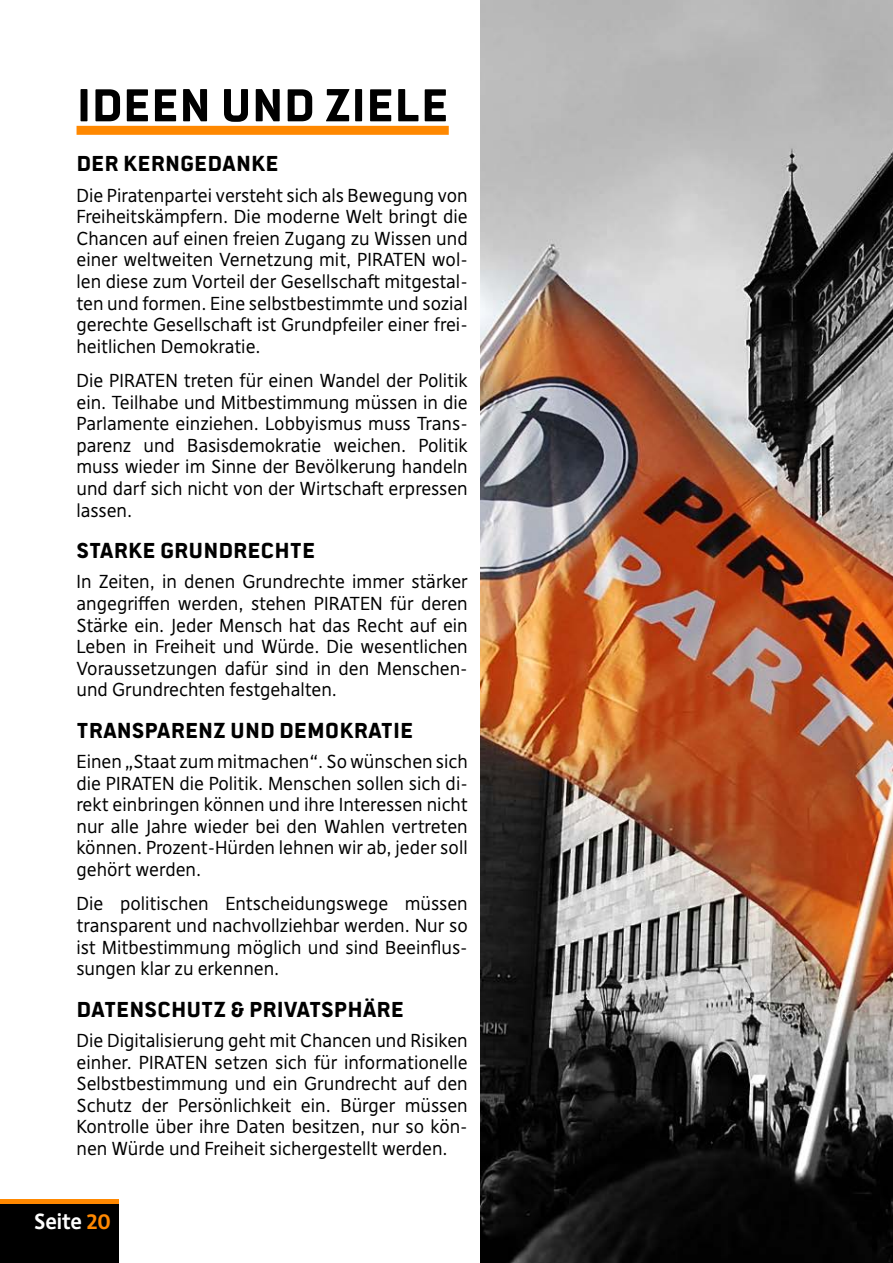
<style>
.page{position:relative;width:893px;height:1263px;background:#fff}
.page>*{position:absolute;margin:0;border:0;box-sizing:border-box;transform-origin:0 0}
.t1{font:700 51px "Politics Head";color:#000}
.t2{font:700 24px "Politics Head";color:#000}
.t3{font:700 21px "Deja Rip";color:#fff}
.t4{font:18px/21.6px "Deja Rip";color:#000;text-align:justify}
.s1{color:#f80}
</style>
<div class="page">
<div style="left:77px;top:126px;width:372px;height:9px;background:#f80"></div>
<div style="left:81px;top:89px;width:6px;height:32px;border:1px solid #fff"></div>
<div style="left:355px;top:89px;width:7px;height:32px;border:1px solid #fff"></div>
<img style="left:480px;top:0;width:413px;height:1263px">
<div style="left:0;top:1203px;width:119px;height:60px;background:#000"></div>
<hr style="left:0;top:1199px;width:119px;height:4px;background:#f80">
<h1 class="t1" style="left:77px;top:82px;width:374px">IDEEN UND ZIELE</h1>
<h2 class="t2" style="left:77px;top:153px;width:204px">DER KERNGEDANKE</h2>
<p class="t4" style="left:77px;top:184px;width:393px">Die Piratenpartei versteht sich als Bewegung von Freiheitskämpfern. Die moderne Welt bringt die Chancen auf einen freien Zugang zu Wissen und einer weltweiten Vernetzung mit, PIRATEN wol&shy;len diese zum Vorteil der Gesellschaft mitgestal&shy;ten und formen. Eine selbstbestimmte und sozial gerechte Gesellschaft ist Grundpfeiler einer frei&shy;heitlichen Demokratie.</p>
<p class="t4" style="left:77px;top:370px;width:393px">Die PIRATEN treten für einen Wandel der Politik ein. Teilhabe und Mitbestimmung müssen in die Parlamente einziehen. Lobbyismus muss Trans&shy;parenz und Basisdemokratie weichen. Politik muss wieder im Sinne der Bevölkerung handeln und darf sich nicht von der Wirtschaft erpressen lassen.</p>
<h2 class="t2" style="left:77px;top:540px;width:240px">STARKE GRUNDRECHTE</h2>
<p class="t4" style="left:77px;top:571px;width:393px">In Zeiten, in denen Grundrechte immer stärker angegriffen werden, stehen PIRATEN für deren Stärke ein. Jeder Mensch hat das Recht auf ein Leben in Freiheit und Würde. Die wesentlichen Voraussetzungen dafür sind in den Menschen&shy;und Grundrechten festgehalten.</p>
<h2 class="t2" style="left:77px;top:719px;width:338px">TRANSPARENZ UND DEMOKRATIE</h2>
<p class="t4" style="left:77px;top:751px;width:393px">Einen „Staat zum mitmachen“. So wünschen sich die PIRATEN die Politik. Menschen sollen sich di&shy;rekt einbringen können und ihre Interessen nicht nur alle Jahre wieder bei den Wahlen vertreten können. Prozent-Hürden lehnen wir ab, jeder soll gehört werden.</p>
<p class="t4" style="left:77px;top:893px;width:393px">Die politischen Entscheidungswege müssen transparent und nachvollziehbar werden. Nur so ist Mitbestimmung möglich und sind Beeinflus&shy;sungen klar zu erkennen.</p>
<h2 class="t2" style="left:77px;top:998px;width:329px">DATENSCHUTZ &amp; PRIVATSPHÄRE</h2>
<p class="t4" style="left:77px;top:1030px;width:393px">Die Digitalisierung geht mit Chancen und Risiken einher. PIRATEN setzen sich für informationelle Selbstbestimmung und ein Grundrecht auf den Schutz der Persönlichkeit ein. Bürger müssen Kontrolle über ihre Daten besitzen, nur so kön&shy;nen Würde und Freiheit sichergestellt werden.</p>
<p class="t3" style="left:34px;top:1208px;width:78px">Seite <span class="s1">20</span></p>
</div>
